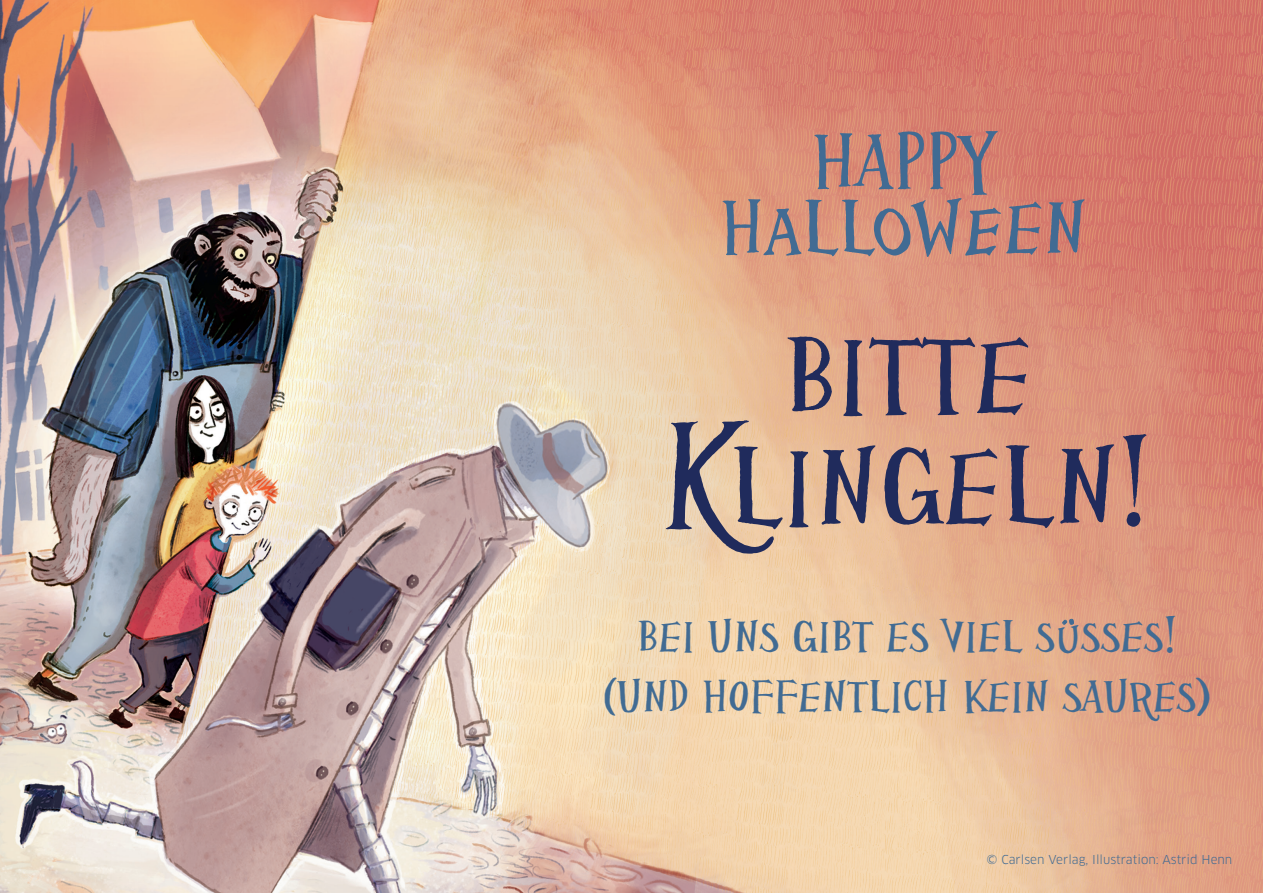
<style>
.page{position:relative;width:1263px;height:893px;background:#fff}
.page>*{position:absolute;margin:0;border:0;box-sizing:border-box;transform-origin:0 0}
.t1{font:123px "HPPSG";letter-spacing:-.005em;color:#202b5c}
.t2{font:84px "HPPSG";color:#416b93}
.t3{font:49.5px "HPPSG";color:#416b93}
.t4{font:12px "Clan Pro";color:#416b93}
</style>
<div class="page">
<img style="left:0;top:0;width:1263px;height:893px">
<svg style="left:1062px;top:619px;width:12px;height:6px"></svg>
<p class="t2" style="left:811px;top:102px;width:185px">HAPPY</p>
<p class="t2" style="left:719px;top:168px;width:363px">HALLOWEEN</p>
<p class="t1" style="left:783px;top:288px;width:250px">BITTE</p>
<p class="t1" style="left:663px;top:399px;width:490px">KLINGELN!</p>
<p class="t3" style="left:637px;top:602px;width:542px">BEI UNS GIBT ES VIEL SUSSES!</p>
<p class="t3" style="left:603px;top:661px;width:610px">(UND HOFFENTLICH KEIN SAURES)</p>
<p class="t4" style="left:986px;top:853px;width:247px">© Carlsen Verlag, Illustration: Astrid Henn</p>
</div>
